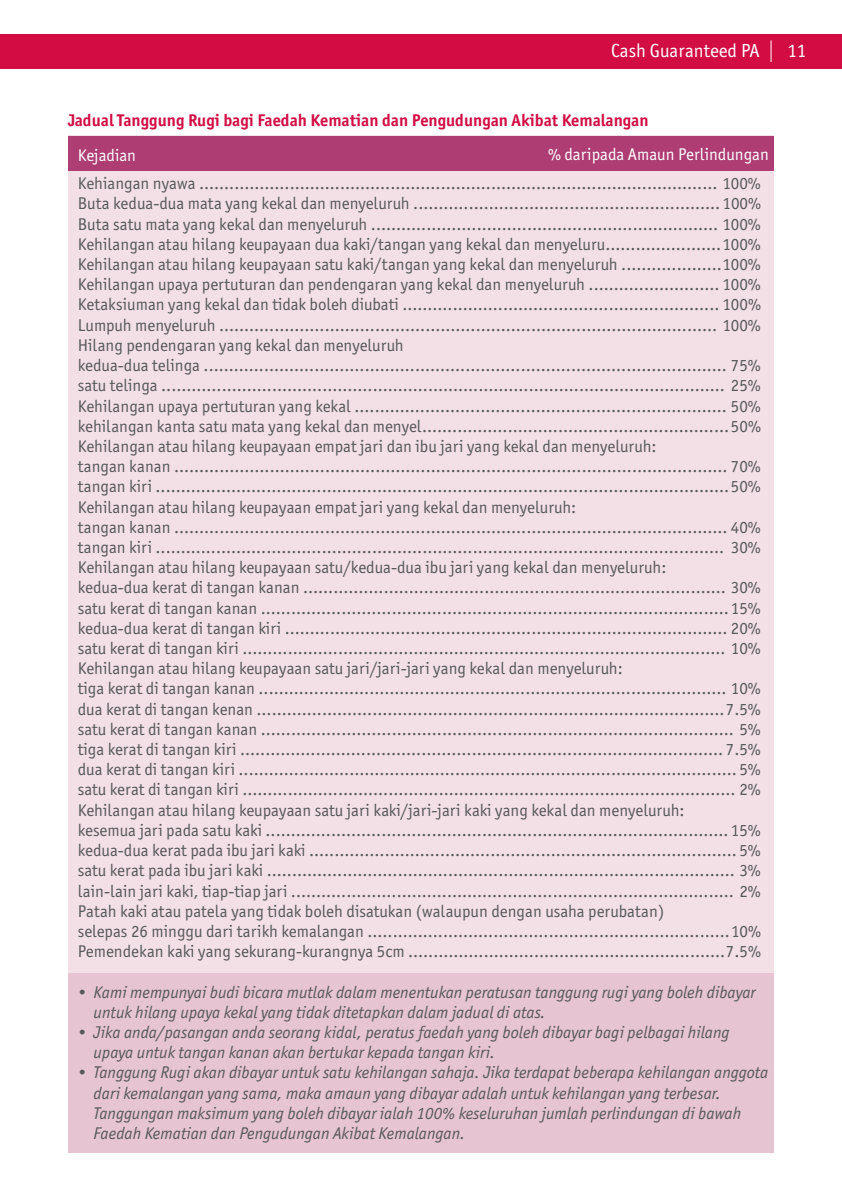
<style>
.page{position:relative;width:842px;height:1191px;background:#fff}
.page>*{position:absolute;margin:0;border:0;box-sizing:border-box;transform-origin:0 0}
.t1{font:19px "Officina Sans ITC Pro";color:#fff}
.t2{font:17px "Officina Sans ITC Pro";color:#57585a}
.t3{font:italic 17px/20.2px "Officina Sans ITC Pro";color:#57585a}
.t4{font:700 17px "Officina Sans ITC Pro";color:#d20d44}
.t5{font:17px "Officina Sans ITC Pro";color:#fff}
</style>
<div class="page">
<div style="left:0;top:34px;width:842px;height:34px;background:#d20d44"></div>
<svg style="left:770px;top:40px;width:1px;height:22px"></svg>
<div style="left:69px;top:136px;width:705px;height:872px;background:#f3e0e7"></div>
<div style="left:68px;top:973px;width:706px;height:180px;background:#e6c4d2"></div>
<div style="left:69px;top:136px;width:705px;height:34px;background:#ad3d73"></div>
<p class="t1" style="left:611px;top:39px;width:150px">Cash Guaranteed PA</p>
<p class="t1" style="left:787px;top:39px;width:20px">11</p>
<p class="t4" style="left:68px;top:109px;width:582px">Jadual Tanggung Rugi bagi Faedah Kematian dan Pengudungan Akibat Kemalangan</p>
<p class="t5" style="left:78px;top:145px;width:60px">Kejadian</p>
<p class="t5" style="left:548px;top:144px;width:222px">% daripada Amaun Perlindungan</p>
<p class="t2" style="left:78px;top:173px;width:685px">Kehiangan nyawa ....................................................................................................... 100%</p>
<p class="t2" style="left:78px;top:194px;width:685px">Buta kedua-dua mata yang kekal dan menyeluruh ............................................................. 100%</p>
<p class="t2" style="left:78px;top:214px;width:685px">Buta satu mata yang kekal dan menyeluruh ..................................................................... 100%</p>
<p class="t2" style="left:78px;top:234px;width:685px">Kehilangan atau hilang keupayaan dua kaki/tangan yang kekal dan menyeluru....................... 100%</p>
<p class="t2" style="left:78px;top:254px;width:685px">Kehilangan atau hilang keupayaan satu kaki/tangan yang kekal dan menyeluruh .................... 100%</p>
<p class="t2" style="left:78px;top:274px;width:685px">Kehilangan upaya pertuturan dan pendengaran yang kekal dan menyeluruh .......................... 100%</p>
<p class="t2" style="left:78px;top:295px;width:685px">Ketaksiuman yang kekal dan tidak boleh diubati ............................................................... 100%</p>
<p class="t2" style="left:78px;top:315px;width:685px">Lumpuh menyeluruh ................................................................................................... 100%</p>
<p class="t2" style="left:78px;top:335px;width:327px">Hilang pendengaran yang kekal dan menyeluruh</p>
<p class="t2" style="left:78px;top:355px;width:685px">kedua-dua telinga ........................................................................................................ 75%</p>
<p class="t2" style="left:78px;top:375px;width:685px">satu telinga ................................................................................................................ 25%</p>
<p class="t2" style="left:78px;top:396px;width:685px">Kehilangan upaya pertuturan yang kekal .......................................................................... 50%</p>
<p class="t2" style="left:78px;top:416px;width:685px">kehilangan kanta satu mata yang kekal dan menyel............................................................. 50%</p>
<p class="t2" style="left:78px;top:436px;width:580px">Kehilangan atau hilang keupayaan empat jari dan ibu jari yang kekal dan menyeluruh:</p>
<p class="t2" style="left:78px;top:456px;width:685px">tangan kanan .............................................................................................................. 70%</p>
<p class="t2" style="left:78px;top:476px;width:685px">tangan kiri .................................................................................................................. 50%</p>
<p class="t2" style="left:78px;top:497px;width:500px">Kehilangan atau hilang keupayaan empat jari yang kekal dan menyeluruh:</p>
<p class="t2" style="left:78px;top:517px;width:685px">tangan kanan .............................................................................................................. 40%</p>
<p class="t2" style="left:78px;top:537px;width:685px">tangan kiri ................................................................................................................. 30%</p>
<p class="t2" style="left:78px;top:557px;width:590px">Kehilangan atau hilang keupayaan satu/kedua-dua ibu jari yang kekal dan menyeluruh:</p>
<p class="t2" style="left:78px;top:577px;width:685px">kedua-dua kerat di tangan kanan .................................................................................... 30%</p>
<p class="t2" style="left:78px;top:598px;width:685px">satu kerat di tangan kanan ............................................................................................. 15%</p>
<p class="t2" style="left:78px;top:618px;width:685px">kedua-dua kerat di tangan kiri ........................................................................................ 20%</p>
<p class="t2" style="left:78px;top:638px;width:685px">satu kerat di tangan kiri ................................................................................................ 10%</p>
<p class="t2" style="left:78px;top:658px;width:546px">Kehilangan atau hilang keupayaan satu jari/jari-jari yang kekal dan menyeluruh:</p>
<p class="t2" style="left:78px;top:678px;width:685px">tiga kerat di tangan kanan ............................................................................................. 10%</p>
<p class="t2" style="left:78px;top:699px;width:685px">dua kerat di tangan kenan ............................................................................................. 7.5%</p>
<p class="t2" style="left:78px;top:719px;width:685px">satu kerat di tangan kanan .............................................................................................. 5%</p>
<p class="t2" style="left:78px;top:739px;width:685px">tiga kerat di tangan kiri ................................................................................................ 7.5%</p>
<p class="t2" style="left:78px;top:759px;width:685px">dua kerat di tangan kiri ................................................................................................... 5%</p>
<p class="t2" style="left:78px;top:779px;width:685px">satu kerat di tangan kiri .................................................................................................. 2%</p>
<p class="t2" style="left:78px;top:800px;width:608px">Kehilangan atau hilang keupayaan satu jari kaki/jari-jari kaki yang kekal dan menyeluruh:</p>
<p class="t2" style="left:78px;top:820px;width:685px">kesemua jari pada satu kaki ............................................................................................ 15%</p>
<p class="t2" style="left:78px;top:840px;width:685px">kedua-dua kerat pada ibu jari kaki ..................................................................................... 5%</p>
<p class="t2" style="left:78px;top:860px;width:685px">satu kerat pada ibu jari kaki ............................................................................................. 3%</p>
<p class="t2" style="left:78px;top:880px;width:685px">lain-lain jari kaki, tiap-tiap jari ........................................................................................ 2%</p>
<p class="t2" style="left:78px;top:901px;width:588px">Patah kaki atau patela yang tidak boleh disatukan (walaupun dengan usaha perubatan)</p>
<p class="t2" style="left:78px;top:921px;width:685px">selepas 26 minggu dari tarikh kemalangan ........................................................................ 10%</p>
<p class="t2" style="left:78px;top:941px;width:685px">Pemendekan kaki yang sekurang-kurangnya 5cm ............................................................... 7.5%</p>
<p class="t3" style="left:94px;top:981px;width:663px;text-indent:-16px">• Kami mempunyai budi bicara mutlak dalam menentukan peratusan tanggung rugi yang boleh dibayar untuk hilang upaya kekal yang tidak ditetapkan dalam jadual di atas.</p>
<p class="t3" style="left:94px;top:1022px;width:638px;text-indent:-16px">• Jika anda/pasangan anda seorang kidal, peratus faedah yang boleh dibayar bagi pelbagai hilang upaya untuk tangan kanan akan bertukar kepada tangan kiri.</p>
<p class="t3" style="left:94px;top:1062px;width:676px;text-indent:-16px">• Tanggung Rugi akan dibayar untuk satu kehilangan sahaja. Jika terdapat beberapa kehilangan anggota dari kemalangan yang sama, maka amaun yang dibayar adalah untuk kehilangan yang terbesar.<br>Tanggungan maksimum yang boleh dibayar ialah 100% keseluruhan jumlah perlindungan di bawah Faedah Kematian dan Pengudungan Akibat Kemalangan.</p>
</div>
